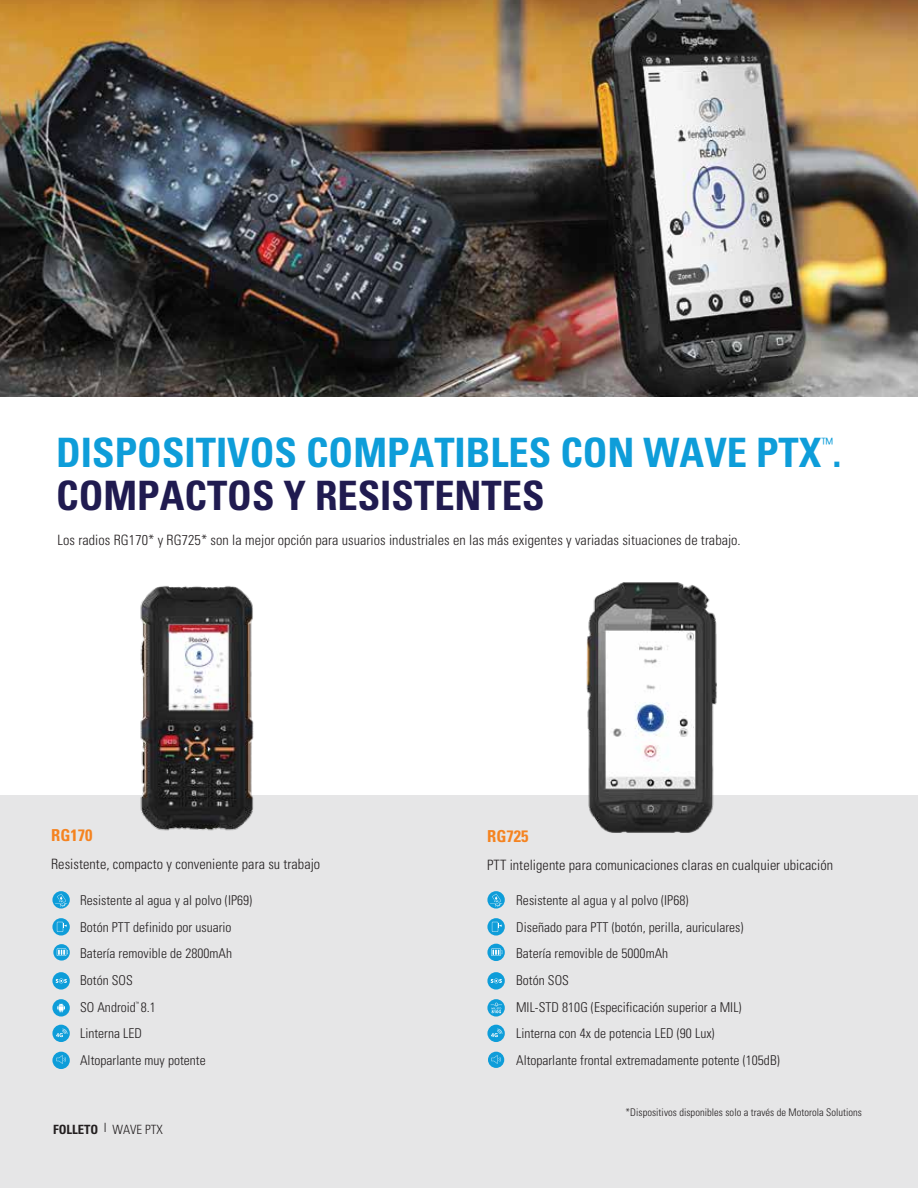
<style>
.page{position:relative;width:918px;height:1188px;background:#fff}
.page>*{position:absolute;margin:0;border:0;box-sizing:border-box;transform-origin:0 0}
.t1{font:700 condensed 40.5px "Univers LT Pro";color:#0e9dd9}
.t2{font:700 condensed 40.5px "Univers LT Pro";color:#201b50}
.t3{font:700 condensed 16.5px "Univers LT Pro";letter-spacing:.005em;color:#f58320}
.t4{font:300 condensed 15.6px "Univers";color:#0e9dd9}
.t5{font:300 condensed 14.25px "Univers";letter-spacing:.005em;color:#231f20}
.t6{font:300 condensed 13.5px/26.7px "Univers";letter-spacing:.005em;color:#231f20}
.t7{font:300 condensed 12.75px "Univers";color:#231f20}
.t8{font:300 condensed 10.5px "Univers";letter-spacing:.005em;color:#231f20}
.t9{font:300 condensed 4.65px "Univers";color:#231f20}
.s1{font-family:"Univers LT Pro";font-weight:700}
</style>
<div class="page">
<div style="left:0;top:796px;width:918px;height:392px;background:#e6e6e7"></div>
<svg style="left:52px;top:891px;width:18px;height:18px"></svg>
<img style="left:0;top:0;width:918px;height:396px">
<img style="left:132px;top:586px;width:124px;height:245px">
<img style="left:583px;top:582px;width:138px;height:251px">
<svg style="left:52px;top:918px;width:18px;height:18px"></svg>
<svg style="left:53px;top:944px;width:17px;height:17px"></svg>
<svg style="left:52px;top:972px;width:18px;height:18px"></svg>
<svg style="left:52px;top:999px;width:18px;height:18px"></svg>
<div style="left:52px;top:1025px;width:18px;height:17px;background:#0e9dd9;border-radius:50%"></div>
<div style="left:52px;top:1052px;width:18px;height:17px;background:#0e9dd9;border-radius:50%"></div>
<svg style="left:55px;top:894px;width:12px;height:13px"></svg>
<svg style="left:57px;top:922px;width:10px;height:10px"></svg>
<svg style="left:56px;top:979px;width:11px;height:4px"></svg>
<svg style="left:57px;top:1003px;width:8px;height:9px"></svg>
<svg style="left:487px;top:999px;width:18px;height:18px"></svg>
<div style="left:487px;top:1025px;width:18px;height:17px;background:#0e9dd9;border-radius:50%"></div>
<div style="left:488px;top:1052px;width:16px;height:16px;background:#0e9dd9;border-radius:50%"></div>
<svg style="left:491px;top:1003px;width:11px;height:10px"></svg>
<svg style="left:491px;top:1055px;width:10px;height:9px"></svg>
<svg style="left:487px;top:891px;width:18px;height:18px"></svg>
<svg style="left:487px;top:918px;width:18px;height:18px"></svg>
<div style="left:487px;top:944px;width:18px;height:17px;background:#0e9dd9;border-radius:50%"></div>
<svg style="left:487px;top:972px;width:18px;height:18px"></svg>
<svg style="left:490px;top:894px;width:12px;height:13px"></svg>
<svg style="left:492px;top:922px;width:10px;height:10px"></svg>
<svg style="left:491px;top:979px;width:11px;height:4px"></svg>
<svg style="left:491px;top:948px;width:11px;height:8px"></svg>
<svg style="left:57px;top:948px;width:11px;height:8px"></svg>
<svg style="left:491px;top:1029px;width:11px;height:8px"></svg>
<svg style="left:56px;top:1055px;width:10px;height:9px"></svg>
<svg style="left:56px;top:1029px;width:11px;height:8px"></svg>
<h1 class="t1" style="left:56px;top:428px;width:787px">DISPOSITIVOS COMPATIBLES CON WAVE PTX .</h1>
<p class="t4" style="left:821px;top:434px;width:13px">™</p>
<h1 class="t2" style="left:56px;top:470px;width:490px">COMPACTOS Y RESISTENTES</h1>
<p class="t5" style="left:58px;top:532px;width:685px">Los radios RG170* y RG725* son la mejor opción para usuarios industriales en las más exigentes y variadas situaciones de trabajo.</p>
<p class="t3" style="left:51px;top:825px;width:43px">RG170</p>
<p class="t5" style="left:51px;top:855px;width:271px">Resistente, compacto y conveniente para su trabajo</p>
<p class="t6" style="left:80px;top:887px;width:174px">Resistente al agua y al polvo (IP69)<br>Botón PTT definido por usuario<br>Batería removible de 2800mAh<br>Botón SOS<br>SO Android 8.1</p>
<p class="t9" style="left:136px;top:1000px;width:5px">™</p>
<p class="t6" style="left:80px;top:1020px;width:127px">Linterna LED<br>Altoparlante muy potente</p>
<p class="t7" style="left:53px;top:1122px;width:111px"><span class="s1">FOLLETO</span> I WAVE PTX</p>
<p class="t3" style="left:487px;top:826px;width:43px">RG725</p>
<p class="t5" style="left:487px;top:856px;width:347px">PTT inteligente para comunicaciones claras en cualquier ubicación</p>
<p class="t6" style="left:516px;top:887px;width:265px">Resistente al agua y al polvo (IP68)<br>Diseñado para PTT (botón, perilla, auriculares)<br>Batería removible de 5000mAh<br>Botón SOS<br>MIL-STD 810G (Especificación superior a MIL)<br>Linterna con 4x de potencia LED (90 Lux)<br>Altoparlante frontal extremadamente potente (105dB)</p>
<p class="t8" style="left:626px;top:1106px;width:238px">*Dispositivos disponibles solo a través de Motorola Solutions</p>
</div>
